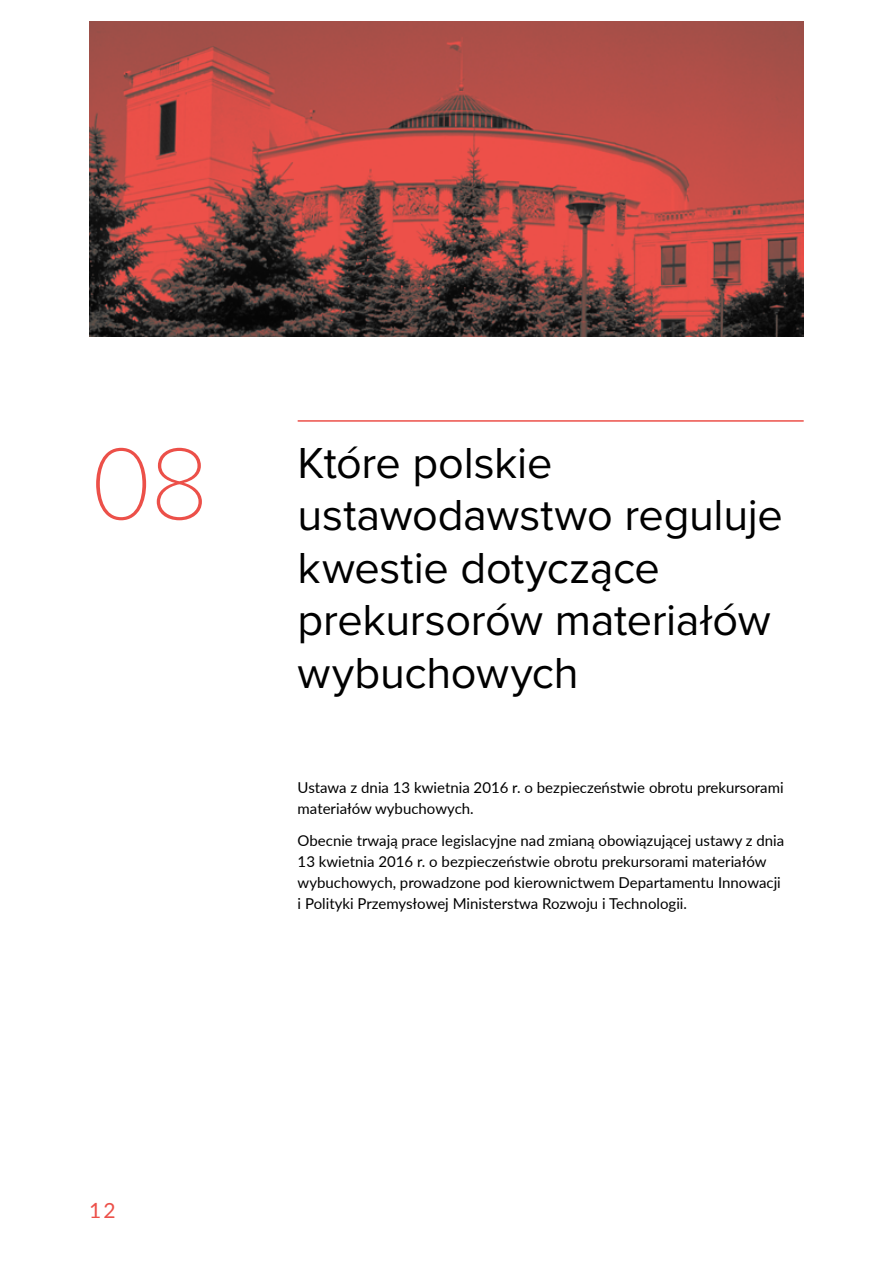
<style>
.page{position:relative;width:893px;height:1263px;background:#fff}
.page>*{position:absolute;margin:0;border:0;box-sizing:border-box;transform-origin:0 0}
.t1{font:100 105.3px "Proxima Nova T";color:#ec5049}
.t2{font:45px/52.7px "Proxima Nova";letter-spacing:-.005em;color:#000}
.t3{font:21px "Lato";color:#ec5049}
.t4{font:15px/21px "Lato";color:#000}
</style>
<div class="page">
<hr style="left:298px;top:420px;width:506px;height:2px;background:#ec5049">
<img style="left:89px;top:21px;width:715px;height:316px">
<h1 class="t1" style="left:89px;top:405px;width:121px">08</h1>
<h2 class="t2" style="left:298px;top:434px;width:487px">Które polskie ustawodawstwo reguluje kwestie dotyczące prekursorów materiałów wybuchowych</h2>
<p class="t4" style="left:298px;top:777px;width:487px">Ustawa z dnia 13 kwietnia 2016 r. o bezpieczeństwie obrotu prekursorami materiałów wybuchowych.</p>
<p class="t4" style="left:298px;top:829px;width:488px">Obecnie trwają prace legislacyjne nad zmianą obowiązującej ustawy z dnia 13 kwietnia 2016 r. o bezpieczeństwie obrotu prekursorami materiałów wybuchowych, prowadzone pod kierownictwem Departamentu Innowacji i Polityki Przemysłowej Ministerstwa Rozwoju i Technologii.</p>
<h3 class="t3" style="left:89px;top:1195px;width:28px">12</h3>
</div>
